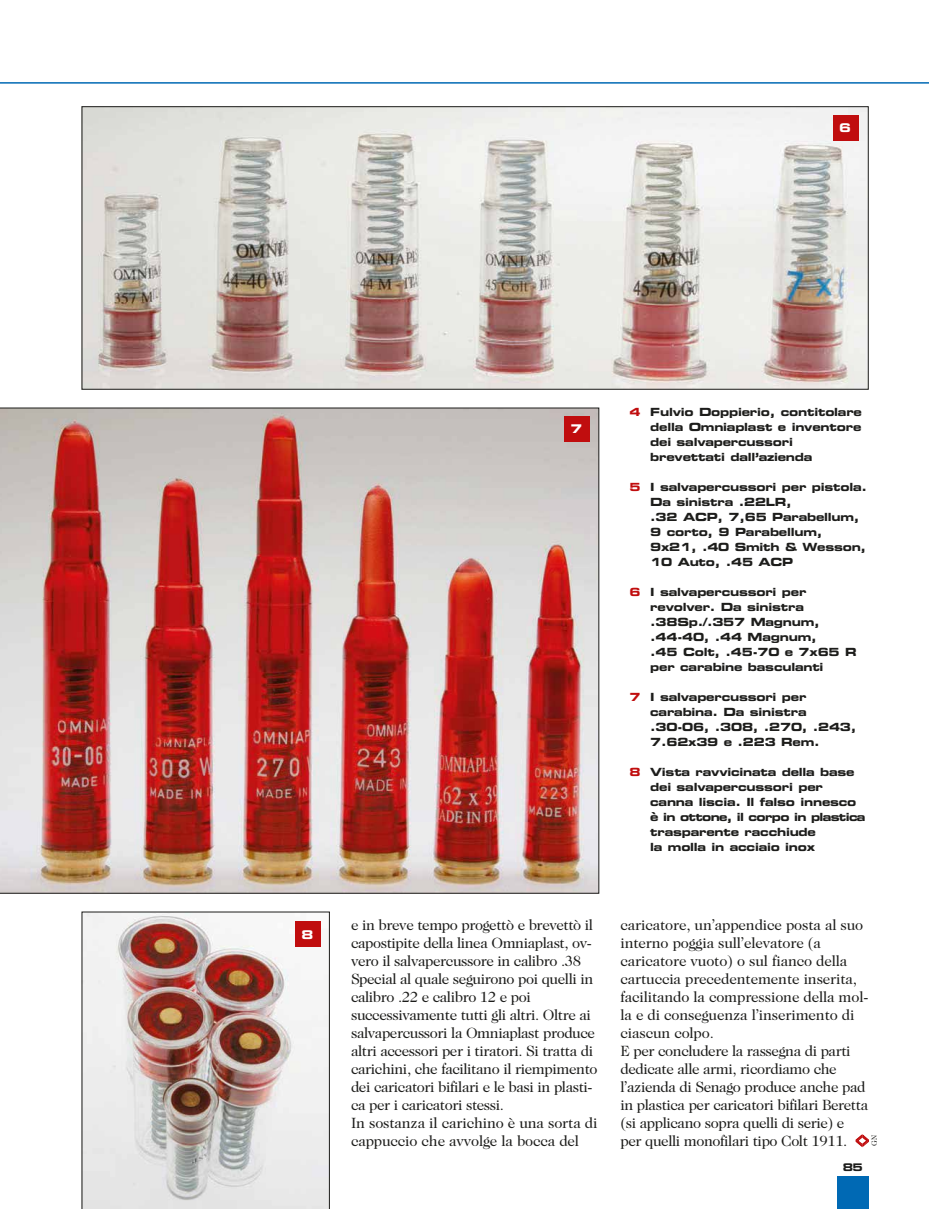
<style>
.page{position:relative;width:929px;height:1209px;background:#fff}
.page>*{position:absolute;margin:0;border:0;box-sizing:border-box;transform-origin:0 0}
.t1{font:15px/18px "Caslon Two Twenty Four";letter-spacing:-.03em;color:#1d1d1b}
.t2{font:15px/18px "Caslon Two Twenty Four";letter-spacing:-.01em;color:#1d1d1b}
.t3{font:12px "Eurostile Bold Extended Two";color:#fff}
.t4{font:11.25px/15px "Eurostile Bold Extended Two";letter-spacing:-.02em;color:#1d1d1b}
.t5{font:10.5px "Eurostile Bold Extended Two";color:#1d1d1b}
.t6{font:7.5px "Caslon Two Twenty Four";color:#1d1d1b}
.s1{color:#c00d0e}
.s2{font-family:"Eurostile";font-weight:600;font-size:22.5px;color:#c00d0e}
</style>
<div class="page">
<img style="left:0;top:82px;width:928px;height:1127px">
<p class="t3" style="left:839px;top:119px;width:13px">6</p>
<p class="t3" style="left:301px;top:926px;width:13px">8</p>
<p class="t3" style="left:570px;top:421px;width:13px">7</p>
<p class="t4" style="left:650px;top:404px;width:213px;text-indent:-21px"><span class="s1">4</span> Fulvio Doppierio, contitolare della Omniaplast e inventore dei salvapercussori brevettati dall’azienda</p>
<p class="t4" style="left:650px;top:479px;width:218px;text-indent:-21px"><span class="s1">5</span> I salvapercussori per pistola.<br>Da sinistra .22LR,<br>.32 ACP, 7,65 Parabellum,<br>9 corto, 9 Parabellum,<br>9x21, .40 Smith &amp; Wesson,<br>10 Auto, .45 ACP</p>
<p class="t4" style="left:650px;top:584px;width:208px;text-indent:-21px"><span class="s1">6</span> I salvapercussori per revolver. Da sinistra .38Sp./.357 Magnum, .44-40, .44 Magnum,<br>.45 Colt, .45-70 e 7x65 R per carabine basculanti</p>
<p class="t4" style="left:650px;top:689px;width:208px;text-indent:-21px"><span class="s1">7</span> I salvapercussori per carabina. Da sinistra .30-06, .308, .270, .243,<br>7.62x39 e .223 Rem.</p>
<p class="t4" style="left:650px;top:764px;width:217px;text-indent:-21px"><span class="s1">8</span> Vista ravvicinata della base dei salvapercussori per canna liscia. Il falso innesco è in ottone, il corpo in plastica trasparente racchiude<br>la molla in acciaio inox</p>
<p class="t1" style="left:351px;top:915px;width:248px">e in breve tempo progettò e brevettò il capostipite della linea Omniaplast, ov&shy;vero il salvapercussore in calibro .38<br>Special al quale seguirono poi quelli in calibro .22 e calibro 12 e poi successivamente tutti gli altri. Oltre ai salvapercussori la Omniaplast produce altri accessori per i tiratori. Si tratta di carichini, che facilitano il riempimento dei caricatori bifilari e le basi in plasti&shy;ca per i caricatori stessi.<br>In sostanza il carichino è una sorta di cappuccio che avvolge la bocca del</p>
<p class="t2" style="left:620px;top:915px;width:250px">caricatore, un’appendice posta al suo interno poggia sull’elevatore (a caricatore vuoto) o sul fianco della cartuccia precedentemente inserita, facilitando la compressione della mol&shy;la e di conseguenza l’inserimento di ciascun colpo.<br>E per concludere la rassegna di parti dedicate alle armi, ricordiamo che l’azienda di Senago produce anche pad in plastica per caricatori bifilari Beretta (si applicano sopra quelli di serie) e per quelli monofilari tipo Colt 1911. <span class="s2">&lt;&gt;</span></p>
<p class="t6" style="left:869px;top:1146px;width:12px;rotate:-90deg">GN</p>
<p class="t5" style="left:842px;top:1160px;width:22px">85</p>
</div>
